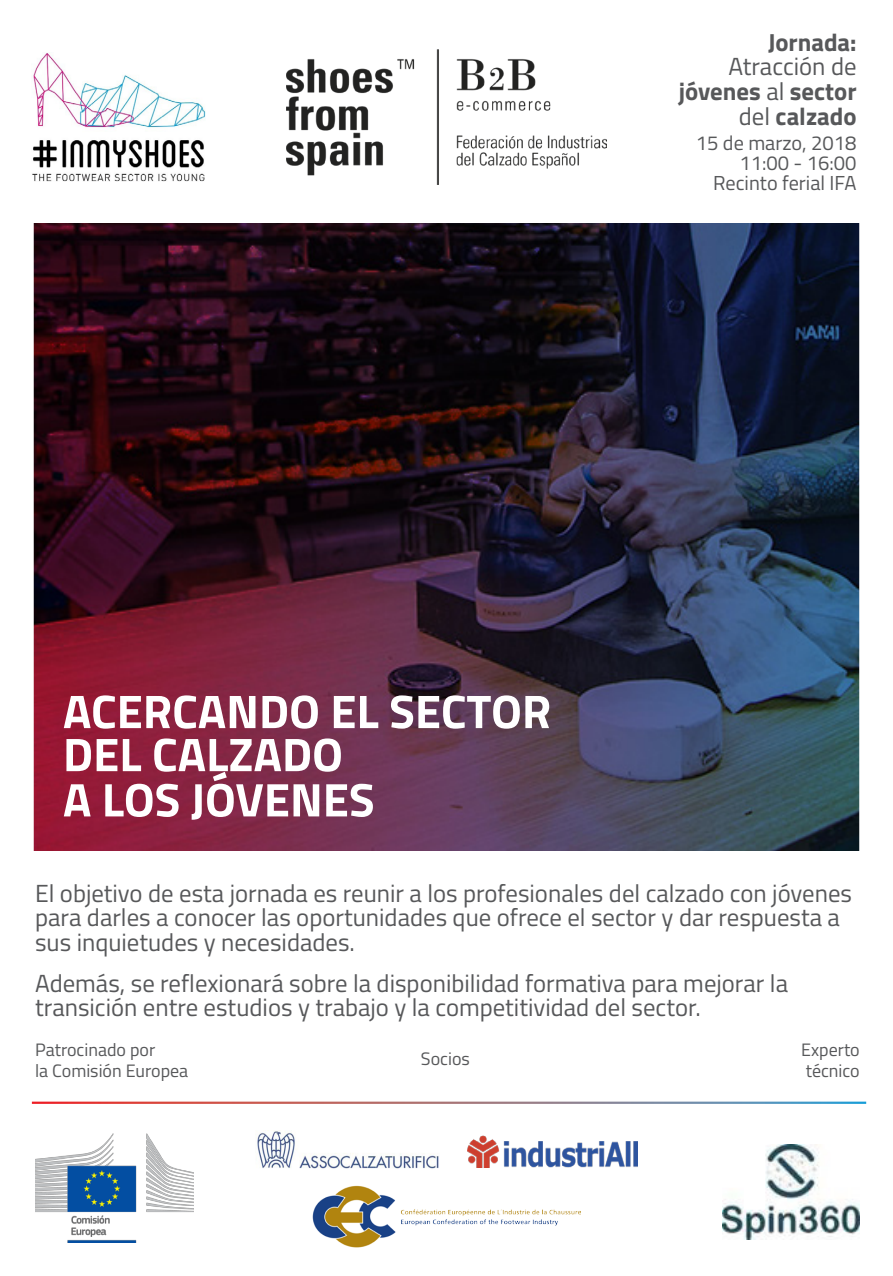
<style>
.page{position:relative;width:893px;height:1276px;background:#fff}
.page>*{position:absolute;margin:0;border:0;box-sizing:border-box;transform-origin:0 0}
.Estilo_de_párrafo_1{font:24.75px/24.8px "Titillium";color:#57585a}
.t1{font:700 24.75px "Titillium";color:#57585a}
.t2{font:20.25px "Titillium";color:#57585a}
.Estilo_de_párrafo_1-2{font:18px "Titillium";color:#57585a}
.s1{font-weight:400}
</style>
<div class="page">
<img style="left:33px;top:49px;width:827px;height:802px">
<img style="left:287px;top:50px;width:319px;height:135px">
<img style="left:32px;top:53px;width:174px;height:129px">
<img style="left:35px;top:1133px;width:158px;height:109px">
<img style="left:256px;top:1130px;width:183px;height:39px">
<img style="left:467px;top:1135px;width:170px;height:32px">
<img style="left:313px;top:1185px;width:267px;height:62px">
<img style="left:722px;top:1144px;width:138px;height:95px">
<svg style="left:64px;top:695px;width:191px;height:33px"></svg>
<svg style="left:262px;top:695px;width:56px;height:33px"></svg>
<svg style="left:334px;top:696px;width:44px;height:32px"></svg>
<svg style="left:391px;top:695px;width:158px;height:33px"></svg>
<svg style="left:66px;top:739px;width:25px;height:32px"></svg>
<svg style="left:64px;top:784px;width:27px;height:32px"></svg>
<svg style="left:97px;top:738px;width:276px;height:81px"></svg>
<p class="t1" style="left:768px;top:23px;width:90px">Jornada:</p>
<p class="Estilo_de_párrafo_1" style="left:728px;top:53px;width:130px">Atracción de</p>
<p class="t1" style="left:679px;top:72px;width:179px">jóvenes <span class="s1">al</span> sector</p>
<p class="t1" style="left:739px;top:97px;width:119px"><span class="s1">del</span> calzado</p>
<p class="t2" style="left:696px;top:128px;width:162px">15 de marzo, 2018</p>
<p class="t2" style="left:739px;top:148px;width:119px">11:00 - 16:00</p>
<p class="t2" style="left:713px;top:168px;width:145px">Recinto ferial IFA</p>
<p class="Estilo_de_párrafo_1" style="left:35px;top:879px;width:818px">El objetivo de esta jornada es reunir a los profesionales del calzado con jóvenes para darles a conocer las oportunidades que ofrece el sector y dar respuesta a sus inquietudes y necesidades.</p>
<p class="Estilo_de_párrafo_1" style="left:35px;top:969px;width:754px">Además, se reflexionará sobre la disponibilidad formativa para mejorar la transición entre estudios y trabajo y la competitividad del sector.</p>
<p class="Estilo_de_párrafo_1-2" style="left:35px;top:1037px;width:122px">Patrocinado por</p>
<p class="Estilo_de_párrafo_1-2" style="left:35px;top:1057px;width:155px">la Comisión Europea</p>
<p class="Estilo_de_párrafo_1-2" style="left:801px;top:1037px;width:60px">Experto</p>
<p class="Estilo_de_párrafo_1-2" style="left:806px;top:1057px;width:56px">técnico</p>
<p class="Estilo_de_párrafo_1-2" style="left:421px;top:1046px;width:50px">Socios</p>
</div>
